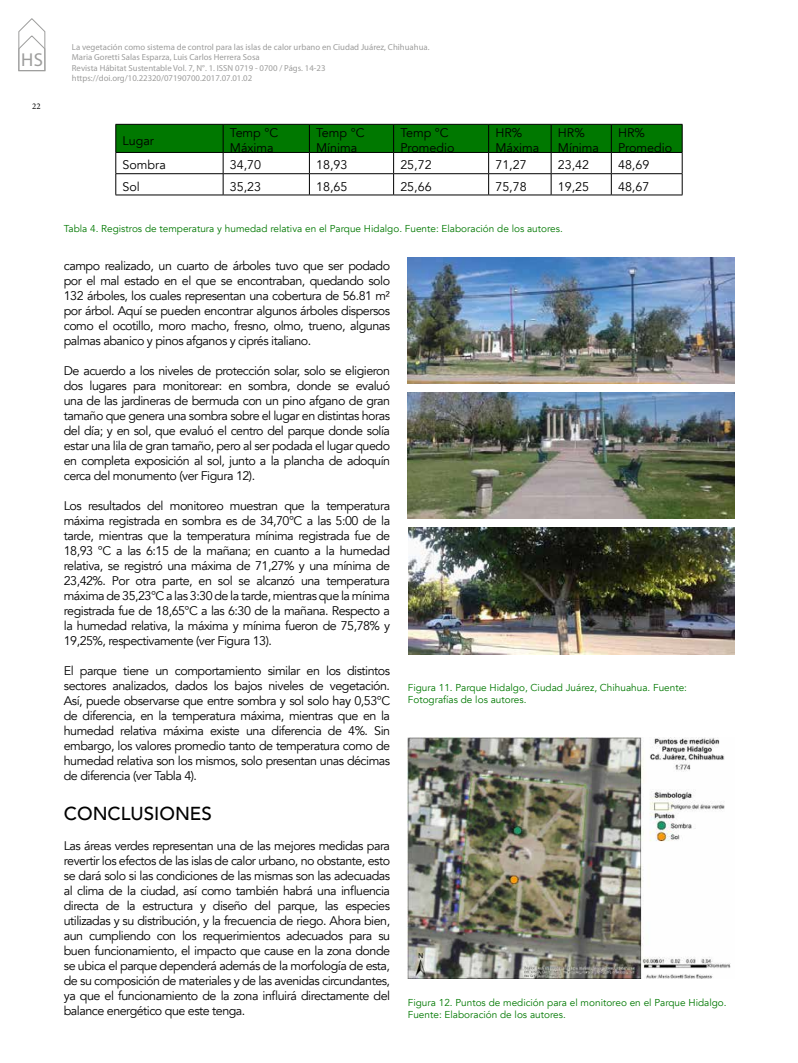
<style>
.page{position:relative;width:798px;height:1063px;background:#fff}
.page>*{position:absolute;margin:0;border:0;box-sizing:border-box;transform-origin:0 0}
.t1{font:500 18.75px "Avenir";color:#000}
.t2{font:18.75px "Myriad Pro";color:#9d9d9c}
.t3{font:12.5px/15px "Avenir";letter-spacing:-.04em;color:#000;text-align:justify}
.t4{font:12.5px/15px "Avenir";color:#000}
.t5{font:10px/12px "Avenir";color:#007800}
.t6{font:8.75px/10.5px "Myriad Pro";color:#9d9d9c}
.t7{font:8.75px "Minion Pro";color:#000}
</style>
<div class="page">
<svg style="left:19px;top:18px;width:26px;height:53px"></svg>
<img style="left:407px;top:738px;width:324px;height:240px">
<svg style="left:115px;top:124px;width:567px;height:71px"></svg>
<hr style="left:115px;top:195px;width:108px;height:1px;background:#000">
<hr style="left:223px;top:195px;width:86px;height:1px;background:#000">
<hr style="left:309px;top:195px;width:84px;height:1px;background:#000">
<hr style="left:393px;top:195px;width:95px;height:1px;background:#000">
<hr style="left:488px;top:195px;width:63px;height:1px;background:#000">
<hr style="left:551px;top:195px;width:60px;height:1px;background:#000">
<hr style="left:611px;top:195px;width:71px;height:1px;background:#000">
<img style="left:407px;top:257px;width:327px;height:127px">
<img style="left:407px;top:393px;width:327px;height:126px">
<img style="left:408px;top:528px;width:326px;height:126px">
<h1 class="t2" style="left:21px;top:48px;width:24px">HS</h1>
<p class="t7" style="left:32px;top:101px;width:10px">22</p>
<p class="t6" style="left:72px;top:41px;width:359px">La vegetación como sistema de control para las islas de calor urbano en Ciudad Juárez, Chihuahua.<br>Maria Goretti Salas Esparza, Luis Carlos Herrera Sosa<br>Revista Hábitat Sustentable Vol. 7, N°. 1. ISSN 0719 - 0700 / Págs. 14-23 https://doi.org/10.22320/07190700.2017.07.01.02</p>
<p class="t3" style="left:122px;top:133px;width:33px">Lugar</p>
<p class="t4" style="left:230px;top:126px;width:50px">Temp °C<br>Máxima</p>
<p class="t4" style="left:316px;top:126px;width:50px">Temp °C<br>Mínima</p>
<p class="t4" style="left:400px;top:126px;width:56px">Temp °C<br>Promedio</p>
<p class="t4" style="left:495px;top:126px;width:45px">HR%<br>Máxima</p>
<p class="t4" style="left:557px;top:126px;width:43px">HR%<br>Mínima</p>
<p class="t4" style="left:617px;top:126px;width:56px">HR%<br>Promedio</p>
<p class="t3" style="left:122px;top:158px;width:45px">Sombra</p>
<p class="t3" style="left:230px;top:158px;width:33px">34,70</p>
<p class="t3" style="left:316px;top:158px;width:33px">18,93</p>
<p class="t3" style="left:400px;top:158px;width:33px">25,72</p>
<p class="t3" style="left:495px;top:158px;width:33px">71,27</p>
<p class="t3" style="left:557px;top:158px;width:33px">23,42</p>
<p class="t3" style="left:617px;top:158px;width:33px">48,69</p>
<p class="t3" style="left:122px;top:179px;width:19px">Sol</p>
<p class="t3" style="left:230px;top:179px;width:33px">35,23</p>
<p class="t3" style="left:316px;top:179px;width:33px">18,65</p>
<p class="t3" style="left:400px;top:179px;width:33px">25,66</p>
<p class="t3" style="left:495px;top:179px;width:33px">75,78</p>
<p class="t3" style="left:557px;top:179px;width:33px">19,25</p>
<p class="t3" style="left:617px;top:179px;width:33px">48,67</p>
<p class="t5" style="left:64px;top:223px;width:500px">Tabla 4. Registros de temperatura y humedad relativa en el Parque Hidalgo. Fuente: Elaboración de los autores.</p>
<p class="t3" style="left:64px;top:258px;width:327px">campo realizado, un cuarto de árboles tuvo que ser podado por el mal estado en el que se encontraban, quedando solo 132 árboles, los cuales representan una cobertura de 56.81 m² por árbol. Aquí se pueden encontrar algunos árboles dispersos como el ocotillo, moro macho, fresno, olmo, trueno, algunas palmas abanico y pinos afganos y ciprés italiano.</p>
<p class="t3" style="left:64px;top:363px;width:328px">De acuerdo a los niveles de protección solar, solo se eligieron dos lugares para monitorear: en sombra, donde se evaluó una de las jardineras de bermuda con un pino afgano de gran tamaño que genera una sombra sobre el lugar en distintas horas del día; y en sol, que evaluó el centro del parque donde solía estar una lila de gran tamaño, pero al ser podada el lugar quedo en completa exposición al sol, junto a la plancha de adoquín cerca del monumento (ver Figura 12).</p>
<p class="t3" style="left:64px;top:498px;width:328px">Los resultados del monitoreo muestran que la temperatura máxima registrada en sombra es de 34,70°C a las 5:00 de la tarde, mientras que la temperatura mínima registrada fue de 18,93 °C a las 6:15 de la mañana; en cuanto a la humedad relativa, se registró una máxima de 71,27% y una mínima de 23,42%. Por otra parte, en sol se alcanzó una temperatura máxima de 35,23°C a las 3:30 de la tarde, mientras que la mínima registrada fue de 18,65°C a las 6:30 de la mañana. Respecto a la humedad relativa, la máxima y mínima fueron de 75,78% y 19,25%, respectivamente (ver Figura 13).</p>
<p class="t3" style="left:64px;top:663px;width:328px">El parque tiene un comportamiento similar en los distintos sectores analizados, dados los bajos niveles de vegetación.<br>Así, puede observarse que entre sombra y sol solo hay 0,53°C de diferencia, en la temperatura máxima, mientras que en la humedad relativa máxima existe una diferencia de 4%. Sin embargo, los valores promedio tanto de temperatura como de humedad relativa son los mismos, solo presentan unas décimas de diferencia (ver Tabla 4).</p>
<h1 class="t1" style="left:64px;top:798px;width:149px">CONCLUSIONES</h1>
<p class="t3" style="left:64px;top:839px;width:328px">Las áreas verdes representan una de las mejores medidas para revertir los efectos de las islas de calor urbano, no obstante, esto se dará solo si las condiciones de las mismas son las adecuadas al clima de la ciudad, así como también habrá una influencia directa de la estructura y diseño del parque, las especies utilizadas y su distribución, y la frecuencia de riego. Ahora bien, aun cumpliendo con los requerimientos adecuados para su buen funcionamiento, el impacto que cause en la zona donde se ubica el parque dependerá además de la morfología de esta, de su composición de materiales y de las avenidas circundantes, ya que el funcionamiento de la zona influirá directamente del balance energético que este tenga.</p>
<p class="t5" style="left:407px;top:682px;width:280px">Figura 11. Parque Hidalgo, Ciudad Juárez, Chihuahua. Fuente:<br>Fotografías de los autores.</p>
<p class="t5" style="left:407px;top:997px;width:320px">Figura 12. Puntos de medición para el monitoreo en el Parque Hidalgo.<br>Fuente: Elaboración de los autores.</p>
</div>
